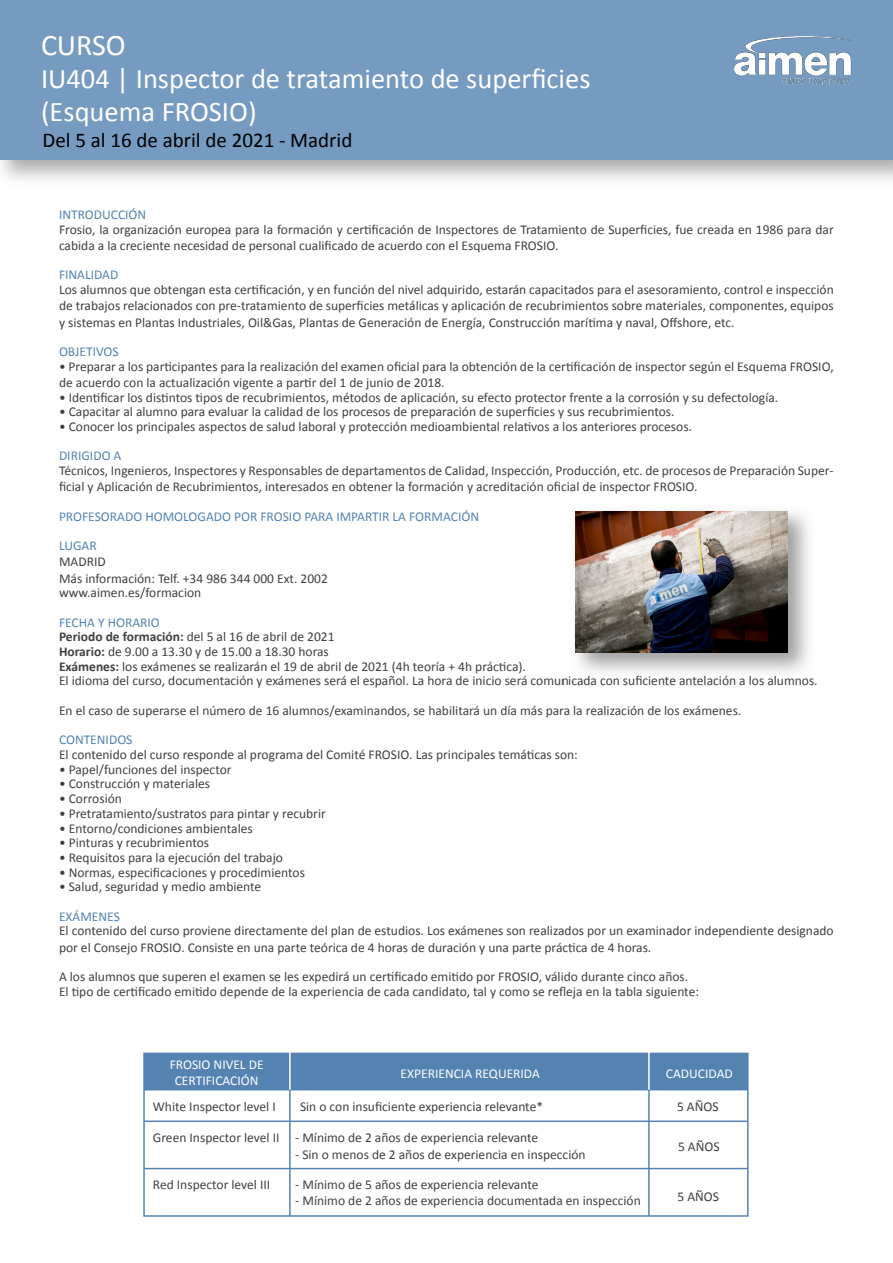
<style>
.page{position:relative;width:893px;height:1263px;background:#fff}
.page>*{position:absolute;margin:0;border:0;box-sizing:border-box;transform-origin:0 0}
.t1{font:30px "Calibri";color:#fff}
.t2{font:28.5px/33px "Calibri";color:#fff}
.t3{font:21px "Calibri";color:#000}
.t4{font:13.5px/16.2px "Calibri";color:#404040}
.t5{font:13.5px/29.4px "Calibri";color:#5483b2}
.t6{font:13.5px/16.2px "Calibri";color:#fff;text-align:center}
.s1{color:#5483b2}
.s2{font-weight:700}
</style>
<div class="page">
<div style="left:0;top:0;width:893px;height:159px;background:#769bc1"></div>
<img style="left:734px;top:36px;width:118px;height:49px">
<div style="left:143px;top:1053px;width:606px;height:164px;border:2px solid #5483b2"></div>
<hr style="left:144px;top:1168px;width:604px;height:1px;background:#5483b2">
<hr style="left:144px;top:1120px;width:604px;height:2px;background:#5483b2">
<hr style="left:648px;top:1053px;width:2px;height:163px;background:#5483b2">
<hr style="left:289px;top:1053px;width:2px;height:163px;background:#5483b2">
<div style="left:144px;top:1053px;width:604px;height:37px;background:#5483b2"></div>
<hr style="left:289px;top:1050px;width:2px;height:40px;background:#fff">
<hr style="left:648px;top:1050px;width:2px;height:40px;background:#fff">
<img style="left:575px;top:511px;width:213px;height:142px">
<h1 class="t1" style="left:41px;top:26px;width:86px">CURSO</h1>
<h2 class="t2" style="left:41px;top:62px;width:551px">IU404 | Inspector de tratamiento de superficies (Esquema FROSIO)</h2>
<h3 class="t3" style="left:43px;top:127px;width:311px">Del 5 al 16 de abril de 2021 - Madrid</h3>
<p class="t5" style="left:59px;top:200px;width:89px">INTRODUCCIÓN</p>
<p class="t4" style="left:59px;top:221px;width:776px">Frosio, la organización europea para la formación y certificación de Inspectores de Tratamiento de Superficies, fue creada en 1986 para dar cabida a la creciente necesidad de personal cualificado de acuerdo con el Esquema FROSIO.</p>
<p class="t5" style="left:59px;top:260px;width:61px">FINALIDAD</p>
<p class="t4" style="left:59px;top:282px;width:776px;text-align:justify">Los alumnos que obtengan esta certificación, y en función del nivel adquirido, estarán capacitados para el asesoramiento, control e inspección de trabajos relacionados con pre-tratamiento de superficies metálicas y aplicación de recubrimientos sobre materiales, componentes, equipos y sistemas en Plantas Industriales, Oil&amp;Gas, Plantas de Generación de Energía, Construcción marítima y naval, Offshore, etc.</p>
<p class="t5" style="left:59px;top:337px;width:61px">OBJETIVOS</p>
<p class="t4" style="left:59px;top:358px;width:776px">• Preparar a los participantes para la realización del examen oficial para la obtención de la certificación de inspector según el Esquema FROSIO, de acuerdo con la actualización vigente a partir del 1 de junio de 2018.</p>
<p class="t4" style="left:59px;top:389px;width:721px">• Identificar los distintos tipos de recubrimientos, métodos de aplicación, su efecto protector frente a la corrosión y su defectología.</p>
<p class="t4" style="left:59px;top:404px;width:617px">• Capacitar al alumno para evaluar la calidad de los procesos de preparación de superficies y sus recubrimientos.</p>
<p class="t4" style="left:59px;top:418px;width:634px">• Conocer los principales aspectos de salud laboral y protección medioambiental relativos a los anteriores procesos.</p>
<p class="t5" style="left:59px;top:441px;width:64px">DIRIGIDO A</p>
<p class="t4" style="left:59px;top:463px;width:776px">Técnicos, Ingenieros, Inspectores y Responsables de departamentos de Calidad, Inspección, Producción, etc. de procesos de Preparación Super&shy;ficial y Aplicación de Recubrimientos, interesados en obtener la formación y acreditación oficial de inspector FROSIO.</p>
<p class="t5" style="left:59px;top:502px;width:422px">PROFESORADO HOMOLOGADO POR FROSIO PARA IMPARTIR LA FORMACIÓN<br>LUGAR</p>
<p class="t4" style="left:59px;top:554px;width:270px">MADRID<br>Más información: Telf. +34 986 344 000 Ext. 2002</p>
<p class="t4" style="left:59px;top:585px;width:144px">www.aimen.es/formacion</p>
<p class="t4" style="left:59px;top:615px;width:760px;line-height:14.7px"><span class="s1">FECHA Y HORARIO<br></span><span class="s2">Periodo de formación:</span> del 5 al 16 de abril de 2021<br><span class="s2">Horario:</span> de 9.00 a 13.30 y de 15.00 a 18.30 horas<br><span class="s2">Exámenes:</span> los exámenes se realizarán el 19 de abril de 2021 (4h teoría + 4h práctica).<br>El idioma del curso, documentación y exámenes será el español. La hora de inicio será comunicada con suficiente antelación a los alumnos.</p>
<p class="t4" style="left:59px;top:702px;width:684px">En el caso de superarse el número de 16 alumnos/examinandos, se habilitará un día más para la realización de los exámenes.</p>
<p class="t5" style="left:59px;top:725px;width:75px">CONTENIDOS</p>
<p class="t4" style="left:59px;top:746px;width:520px">El contenido del curso responde al programa del Comité FROSIO. Las principales temáticas son:</p>
<p class="t4" style="left:59px;top:761px;width:174px">• Papel/funciones del inspector</p>
<p class="t4" style="left:59px;top:776px;width:153px">• Construcción y materiales</p>
<p class="t4" style="left:59px;top:790px;width:64px">• Corrosión</p>
<p class="t4" style="left:59px;top:805px;width:268px">• Pretratamiento/sustratos para pintar y recubrir</p>
<p class="t4" style="left:59px;top:820px;width:195px">• Entorno/condiciones ambientales</p>
<p class="t4" style="left:59px;top:835px;width:152px">• Pinturas y recubrimientos</p>
<p class="t4" style="left:59px;top:849px;width:226px">• Requisitos para la ejecución del trabajo</p>
<p class="t4" style="left:59px;top:864px;width:247px">• Normas, especificaciones y procedimientos</p>
<p class="t4" style="left:59px;top:879px;width:204px">• Salud, seguridad y medio ambiente</p>
<p class="t5" style="left:59px;top:901px;width:62px">EXÁMENES</p>
<p class="t4" style="left:59px;top:923px;width:776px">El contenido del curso proviene directamente del plan de estudios. Los exámenes son realizados por un examinador independiente designado por el Consejo FROSIO. Consiste en una parte teórica de 4 horas de duración y una parte práctica de 4 horas.</p>
<p class="t4" style="left:59px;top:969px;width:641px;line-height:14.7px">A los alumnos que superen el examen se les expedirá un certificado emitido por FROSIO, válido durante cinco años.<br>El tipo de certificado emitido depende de la experiencia de cada candidato, tal y como se refleja en la tabla siguiente:</p>
<p class="t6" style="left:170px;top:1056px;width:95px">FROSIO NIVEL DE<br>CERTIFICACIÓN</p>
<p class="t6" style="left:401px;top:1066px;width:141px">EXPERIENCIA REQUERIDA</p>
<p class="t6" style="left:666px;top:1065px;width:68px">CADUCIDAD</p>
<p class="t4" style="left:153px;top:1098px;width:124px">White Inspector level I</p>
<p class="t4" style="left:153px;top:1130px;width:128px">Green Inspector level II</p>
<p class="t4" style="left:153px;top:1176px;width:119px">Red Inspector level III</p>
<p class="t4" style="left:300px;top:1098px;width:245px">Sin o con insuficiente experiencia relevante*</p>
<p class="t4" style="left:295px;top:1130px;width:245px">- Mínimo de 2 años de experiencia relevante</p>
<p class="t4" style="left:295px;top:1146px;width:292px">- Sin o menos de 2 años de experiencia en inspección</p>
<p class="t4" style="left:295px;top:1176px;width:245px">- Mínimo de 5 años de experiencia relevante</p>
<p class="t4" style="left:295px;top:1192px;width:347px">- Mínimo de 2 años de experiencia documentada en inspección</p>
<p class="t4" style="left:677px;top:1098px;width:43px">5 AÑOS</p>
<p class="t4" style="left:678px;top:1139px;width:43px">5 AÑOS</p>
<p class="t4" style="left:677px;top:1188px;width:43px">5 AÑOS</p>
</div>
